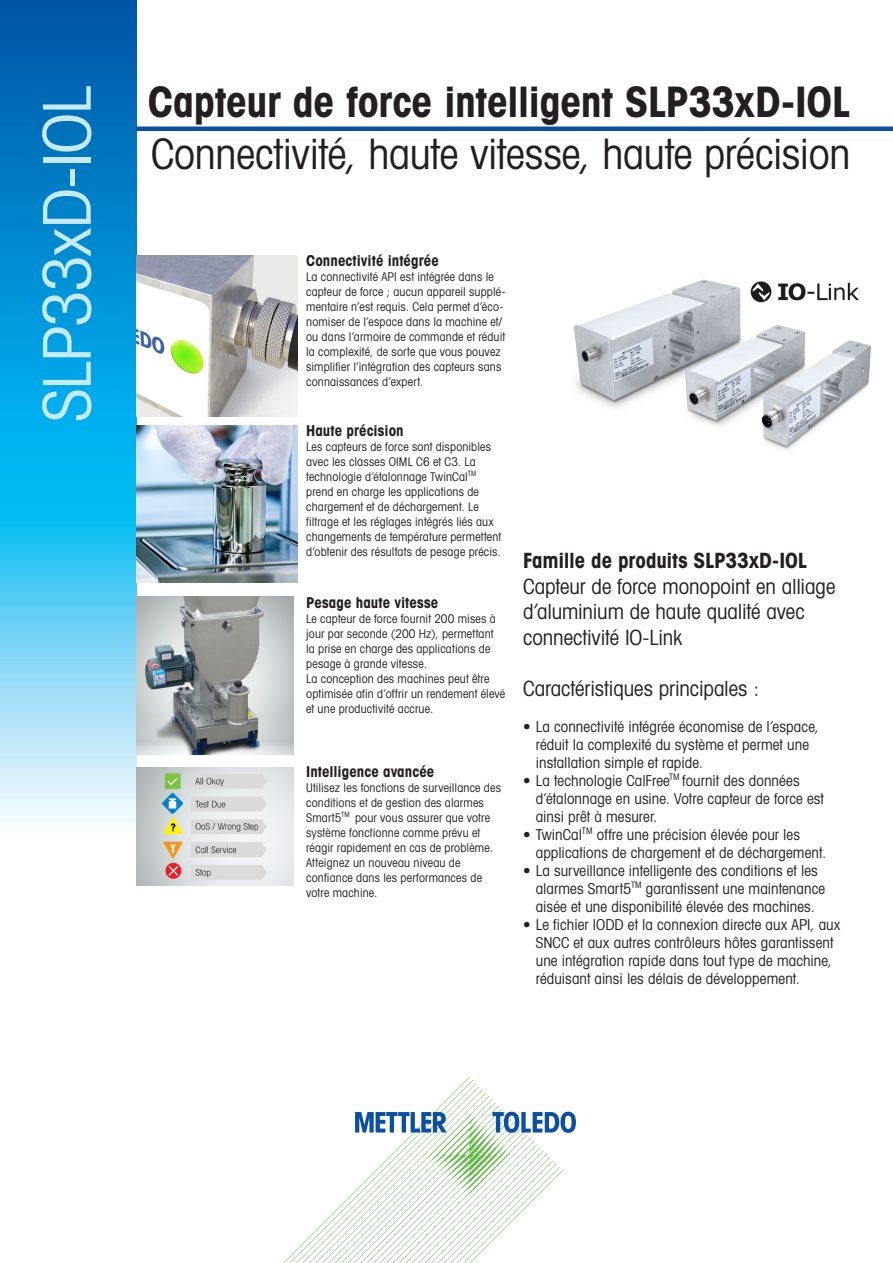
<style>
.page{position:relative;width:893px;height:1263px;background:#fff}
.page>*{position:absolute;margin:0;border:0;box-sizing:border-box;transform-origin:0 0}
.Vertical_Bar_AVG_Text_44_44pt{font:66px "Avant Gardefor MT Bk";letter-spacing:-.02em;color:#c6eafa}
.Headline_Cover_AVG_right_28_35pt{font:42px "Avant Gardefor MT Bk";letter-spacing:-.005em;color:#231f20}
.Headline_Cover_AVG_bold_right_blue_line_{font:42px "Avant Gardefor MT Bd";letter-spacing:-.01em;color:#231f20}
.Title_AVG_book_14_17pt{font:21px/25.5px "Avant Gardefor MT Bk";letter-spacing:-.005em;color:#231f20}
.Title_AVG_bold_14_17pt{font:21px "Avant Gardefor MT Bd";letter-spacing:-.005em;color:#231f20}
.t1{font:15px/18px "Avant Gardefor MT Bk";letter-spacing:.005em;color:#231f20}
.Feature_DS_AVG_Title_bold_10_10pt{font:15px "Avant Gardefor MT Bd";letter-spacing:.005em;color:#231f20}
.Captions_book_AVG_8_10pt{font:12px/15px "Avant Gardefor MT Bk";letter-spacing:.015em;color:#231f20}
</style>
<div class="page">
<svg style="left:0;top:0;width:136px;height:821px;background:#32a8de"></svg>
<svg style="left:283px;top:1077px;width:293px;height:186px"></svg>
<hr style="left:136px;top:127px;width:757px;height:4px;background:#0a4fa2">
<img style="left:136px;top:597px;width:157px;height:157px">
<img style="left:136px;top:425px;width:162px;height:158px">
<img style="left:136px;top:255px;width:162px;height:162px">
<img style="left:136px;top:767px;width:157px;height:118px">
<img style="left:573px;top:279px;width:298px;height:171px">
<img style="left:750px;top:279px;width:109px;height:26px">
<p class="Vertical_Bar_AVG_Text_44_44pt" style="left:26px;top:422px;width:338px;rotate:-90deg">SLP33xD-IOL</p>
<p class="Headline_Cover_AVG_bold_right_blue_line_" style="left:148px;top:75px;width:704px">Capteur de force intelligent SLP33xD-IOL</p>
<p class="Headline_Cover_AVG_right_28_35pt" style="left:151px;top:128px;width:701px">Connectivité, haute vitesse, haute précision</p>
<p class="Feature_DS_AVG_Title_bold_10_10pt" style="left:306px;top:251px;width:134px">Connectivité intégrée</p>
<p class="Captions_book_AVG_8_10pt" style="left:306px;top:269px;width:201px">La connectivité API est intégrée dans le capteur de force ; aucun appareil supplé&shy;mentaire n’est requis. Cela permet d’éco&shy;nomiser de l’espace dans la machine et/ ou dans l’armoire de commande et réduit la complexité, de sorte que vous pouvez simplifier l’intégration des capteurs sans connaissances d’expert.</p>
<p class="Feature_DS_AVG_Title_bold_10_10pt" style="left:306px;top:421px;width:99px">Haute précision</p>
<p class="Captions_book_AVG_8_10pt" style="left:306px;top:439px;width:197px">Les capteurs de force sont disponibles avec les classes OIML C6 et C3. La technologie d’étalonnage TwinCal<sup>TM </sup>prend en charge les applications de chargement et de déchargement. Le filtrage et les réglages intégrés liés aux changements de température permettent d’obtenir des résultats de pesage précis.</p>
<p class="Feature_DS_AVG_Title_bold_10_10pt" style="left:306px;top:593px;width:134px">Pesage haute vitesse</p>
<p class="Captions_book_AVG_8_10pt" style="left:306px;top:611px;width:191px">Le capteur de force fournit 200 mises à jour par seconde (200 Hz), permettant la prise en charge des applications de pesage à grande vitesse.</p>
<p class="Captions_book_AVG_8_10pt" style="left:306px;top:671px;width:201px">La conception des machines peut être optimisée afin d’offrir un rendement élevé et une productivité accrue.</p>
<p class="Feature_DS_AVG_Title_bold_10_10pt" style="left:306px;top:762px;width:130px">Intelligence avancée</p>
<p class="Captions_book_AVG_8_10pt" style="left:306px;top:780px;width:196px">Utilisez les fonctions de surveillance des conditions et de gestion des alarmes Smart5<sup>TM</sup> pour vous assurer que votre système fonctionne comme prévu et réagir rapidement en cas de problème.<br>Atteignez un nouveau niveau de confiance dans les performances de votre machine.</p>
<p class="Title_AVG_bold_14_17pt" style="left:523px;top:547px;width:286px">Famille de produits SLP33xD-IOL</p>
<p class="Title_AVG_book_14_17pt" style="left:523px;top:573px;width:314px">Capteur de force monopoint en alliage d’aluminium de haute qualité avec connectivité IO-Link</p>
<p class="Title_AVG_book_14_17pt" style="left:523px;top:675px;width:238px">Caractéristiques principales :</p>
<p class="t1" style="left:536px;top:717px;width:285px;text-indent:-13px">• La connectivité intégrée économise de l’espace, réduit la complexité du système et permet une installation simple et rapide.</p>
<p class="t1" style="left:536px;top:771px;width:290px;text-indent:-13px">• La technologie CalFree<sup>TM</sup> fournit des données d’étalonnage en usine. Votre capteur de force est ainsi prêt à mesurer.</p>
<p class="t1" style="left:536px;top:825px;width:292px;text-indent:-13px">• TwinCal<sup>TM</sup> offre une précision élevée pour les applications de chargement et de déchargement.</p>
<p class="t1" style="left:536px;top:861px;width:291px;text-indent:-13px">• La surveillance intelligente des conditions et les alarmes Smart5<sup>TM</sup> garantissent une maintenance aisée et une disponibilité élevée des machines.</p>
<p class="t1" style="left:536px;top:915px;width:306px;text-indent:-13px">• Le fichier IODD et la connexion directe aux API, aux SNCC et aux autres contrôleurs hôtes garantissent une intégration rapide dans tout type de machine, réduisant ainsi les délais de développement.</p>
</div>
